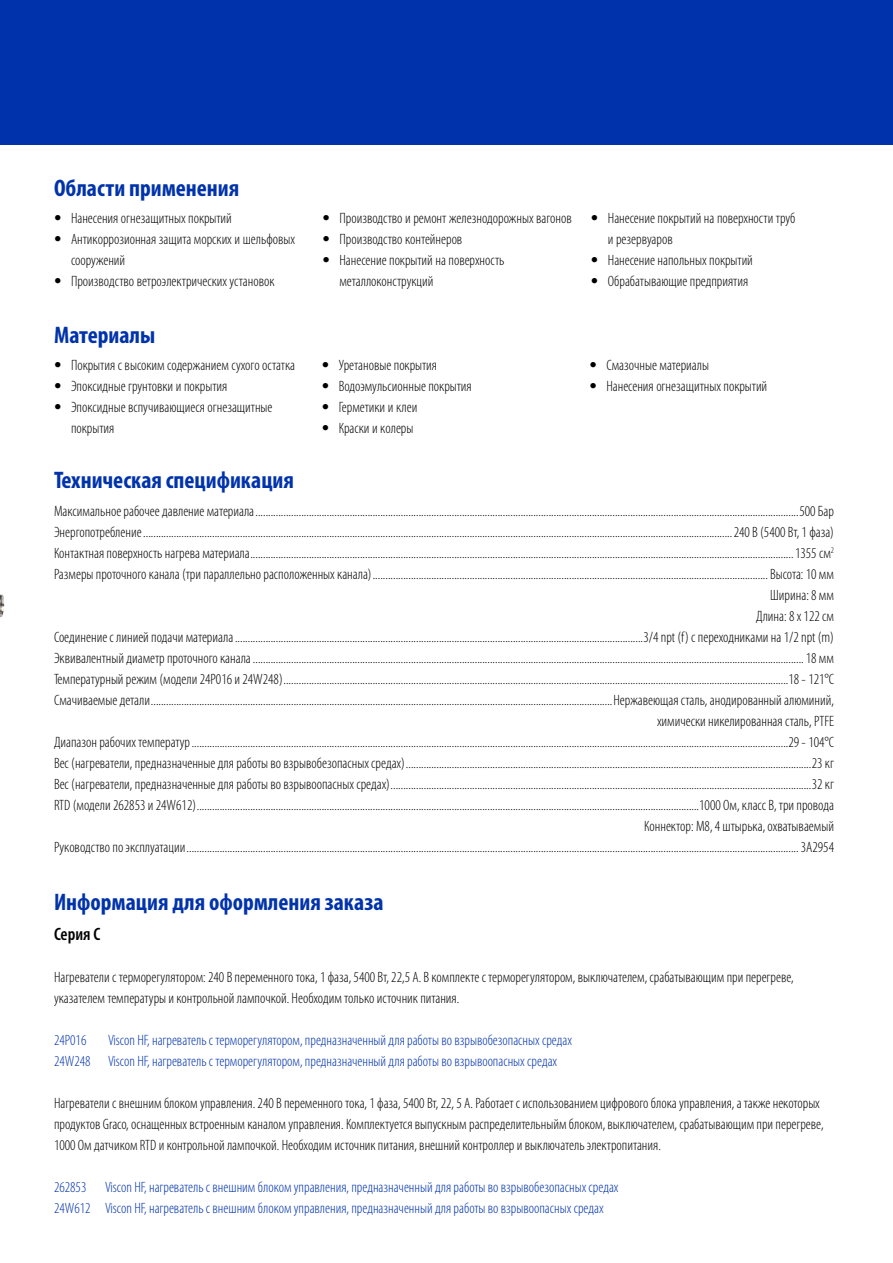
<style>
.page{position:relative;width:893px;height:1263px;background:#fff}
.page>*{position:absolute;margin:0;border:0;box-sizing:border-box;transform-origin:0 0}
.t1{font:700 condensed 24px "Myriad Pro";color:#0033ab}
.t2{font:600 condensed 18px "Myriad Pro";color:#000}
.t3{font:300 condensed 15px/21px "Myriad Pro";color:#000}
.t4{font:300 condensed 15px/21px "Myriad Pro";color:#0033ab}
.s1{font-family:"Helvetica Neue LT Std"}
</style>
<div class="page">
<div style="left:0;top:0;width:893px;height:145px;background:#0033ab"></div>
<img style="left:0;top:594px;width:5px;height:24px">
<h1 class="t1" style="left:54px;top:173px;width:187px">Области применения</h1>
<p class="t3" style="left:54px;top:207px;width:179px"><span class="s1">•</span> Нанесения огнезащитных покрытий</p>
<p class="t3" style="left:71px;top:228px;width:226px;text-indent:-17px"><span class="s1">•</span> Антикоррозионная защита морских и шельфовых сооружений</p>
<p class="t3" style="left:54px;top:270px;width:222px"><span class="s1">•</span> Производство ветроэлектрических установок</p>
<h1 class="t1" style="left:54px;top:320px;width:103px">Материалы</h1>
<p class="t3" style="left:54px;top:354px;width:243px"><span class="s1">•</span> Покрытия с высоким содержанием сухого остатка</p>
<p class="t3" style="left:54px;top:375px;width:175px"><span class="s1">•</span> Эпоксидные грунтовки и покрытия</p>
<p class="t3" style="left:71px;top:396px;width:203px;text-indent:-17px"><span class="s1">•</span> Эпоксидные вспучивающиеся огнезащитные покрытия</p>
<h1 class="t1" style="left:54px;top:465px;width:241px">Техническая спецификация</h1>
<p class="t3" style="left:322px;top:207px;width:251px"><span class="s1">•</span> Производство и ремонт железнодорожных вагонов</p>
<p class="t3" style="left:322px;top:228px;width:141px"><span class="s1">•</span> Производство контейнеров</p>
<p class="t3" style="left:339px;top:249px;width:167px;text-indent:-17px"><span class="s1">•</span> Нанесение покрытий на поверхность металлоконструкций</p>
<p class="t3" style="left:608px;top:207px;width:189px;text-indent:-17px"><span class="s1">•</span> Нанесение покрытий на поверхности труб и резервуаров</p>
<p class="t3" style="left:591px;top:249px;width:164px"><span class="s1">•</span> Нанесение напольных покрытий</p>
<p class="t3" style="left:591px;top:270px;width:159px"><span class="s1">•</span> Обрабатывающие предприятия</p>
<p class="t3" style="left:322px;top:354px;width:117px"><span class="s1">•</span> Уретановые покрытия</p>
<p class="t3" style="left:322px;top:375px;width:152px"><span class="s1">•</span> Водоэмульсионные покрытия</p>
<p class="t3" style="left:322px;top:396px;width:97px"><span class="s1">•</span> Герметики и клеи</p>
<p class="t3" style="left:322px;top:417px;width:93px"><span class="s1">•</span> Краски и колеры</p>
<p class="t3" style="left:589px;top:354px;width:121px"><span class="s1">•</span> Смазочные материалы</p>
<p class="t3" style="left:589px;top:375px;width:179px"><span class="s1">•</span> Нанесения огнезащитных покрытий</p>
<p class="t3" style="left:54px;top:500px;width:782px;text-align:right">Максимальное рабочее давление материала.....................................................................................................................................................................................................................500 Бар Энергопотребление.......................................................................................................................................................................................................................................240 В (5400 Вт, 1 фаза)<br>Контактная поверхность нагрева материала.....................................................................................................................................................................................................................1355 см<sup>2<br></sup>Размеры проточного канала (три параллельно расположенных канала)...........................................................................................................................................................Высота: 10 мм Ширина: 8 мм<br>Длина: 8 x 122 см<br>Соединение с линией подачи материала................................................................................................................................................................3/4 npt (f) с переходниками на 1/2 npt (m)<br>Эквивалентный диаметр проточного канала........................................................................................................................................................................................................................18 мм Температурный режим (модели 24P016 и 24W248)......................................................................................................................................................................................................18 - 121°C Смачиваемые детали.....................................................................................................................................................................................Нержавеющая сталь, анодированный алюминий, химически никелированная сталь, PTFE<br>Диапазон рабочих температур..........................................................................................................................................................................................................................................29 - 104°C Вес (нагреватели, предназначенные для работы во взрывобезопасных средах)...............................................................................................................................................................23 кг Вес (нагреватели, предназначенные для работы во взрывоопасных средах).....................................................................................................................................................................32 кг RTD (модели 262853 и 24W612).....................................................................................................................................................................................................1000 Ом, класс В, три провода Коннектор: M8, 4 штырька, охватываемый<br>Руководство по эксплуатации................................................................................................................................................................................................................................................3A2954</p>
<h1 class="t1" style="left:54px;top:887px;width:331px">Информация для оформления заказа</h1>
<p class="t2" style="left:54px;top:923px;width:48px">Серия С</p>
<p class="t3" style="left:54px;top:966px;width:741px">Нагреватели с терморегулятором: 240 В переменного тока, 1 фаза, 5400 Вт, 22,5 А. В комплекте с терморегулятором, выключателем, срабатывающим при перегреве, указателем температуры и контрольной лампочкой. Необходим только источник питания.</p>
<p class="t4" style="left:54px;top:1029px;width:34px">24P016</p>
<p class="t4" style="left:54px;top:1029px;width:520px;text-indent:54px">Viscon HF, нагреватель с терморегулятором, предназначенный для работы во взрывобезопасных средах<br>24W248 Viscon HF, нагреватель с терморегулятором, предназначенный для работы во взрывоопасных средах</p>
<p class="t3" style="left:54px;top:1092px;width:771px">Нагреватели с внешним блоком управления. 240 В переменного тока, 1 фаза, 5400 Вт, 22, 5 А. Работает с использованием цифрового блока управления, а также некоторых продуктов Graco, оснащенных встроенным каналом управления. Комплектуется выпускным pаспределительныйм блоком, выключателем, срабатывающим при перегреве,<br>1000 Ом датчиком RTD и контрольной лампочкой. Необходим источник питания, внешний контроллер и выключатель электропитания.</p>
<p class="t4" style="left:54px;top:1176px;width:566px">262853 Viscon HF, нагреватель с внешним блоком управления, предназначенный для работы во взрывобезопасных средах<br>24W612 Viscon HF, нагреватель с внешним блоком управления, предназначенный для работы во взрывоопасных средах</p>
</div>
